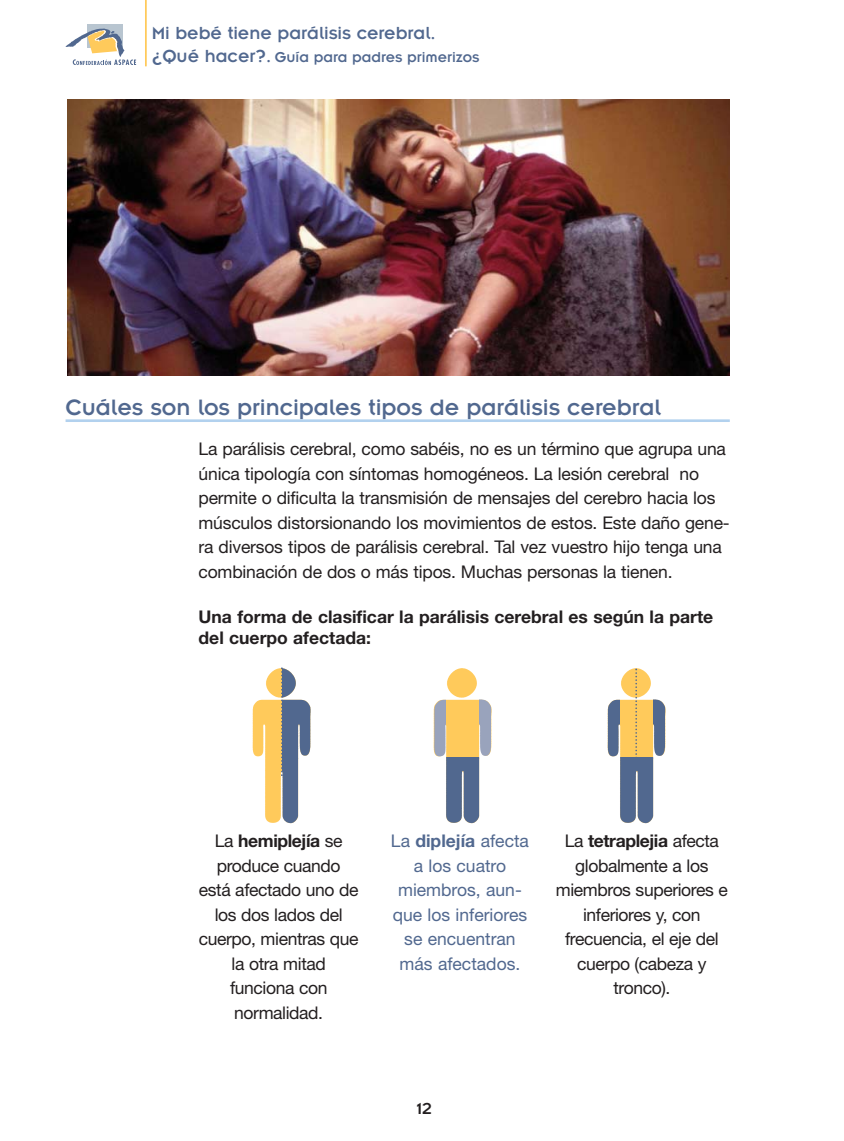
<style>
.page{position:relative;width:844px;height:1141px;background:#fff}
.page>*{position:absolute;margin:0;border:0;box-sizing:border-box;transform-origin:0 0}
.t1{font:24.5px "Insignia";color:#51688f}
.t2{font:19.25px "Insignia";color:#51688f}
.t3{font:17.5px/24.5px "Helvetica Neue";letter-spacing:-.01em;color:#231f20;text-align:center}
.t4{font:17.5px/24.5px "Helvetica Neue";color:#51688f;text-align:center}
.t5{font:700 17.5px/21px "Helvetica Neue";color:#231f20}
.t6{font:17.5px "Insignia";color:#231f20}
.t7{font:15.75px "Insignia";color:#51688f}
.s1{font-size:19.25px}
.s2{font-weight:700}
</style>
<div class="page">
<div style="left:87px;top:24px;width:35px;height:24px;background:#b8c5d0"></div>
<svg style="left:66px;top:29px;width:70px;height:36px"></svg>
<hr style="left:145px;top:0;width:2px;height:66px;background:#ffca5b">
<hr style="left:66px;top:419px;width:663px;height:3px;background:#b2d1ee">
<img style="left:252px;top:668px;width:29px;height:155px">
<img style="left:282px;top:668px;width:29px;height:156px">
<svg style="left:281px;top:667px;width:2px;height:109px"></svg>
<img style="left:445px;top:668px;width:34px;height:90px">
<img style="left:446px;top:758px;width:34px;height:66px">
<img style="left:433px;top:699px;width:12px;height:58px">
<img style="left:479px;top:699px;width:13px;height:60px">
<img style="left:619px;top:668px;width:34px;height:90px">
<img style="left:620px;top:758px;width:34px;height:66px">
<img style="left:607px;top:699px;width:12px;height:58px">
<img style="left:653px;top:699px;width:13px;height:60px">
<svg style="left:635px;top:669px;width:2px;height:100px"></svg>
<img style="left:67px;top:99px;width:662px;height:277px">
<p class="t2" style="left:152px;top:26px;width:285px">Mi bebé tiene parálisis cerebral.</p>
<p class="t7" style="left:152px;top:53px;width:329px"><span class="s1">¿Qué hacer?.</span> Guía para padres primerizos</p>
<h1 class="t1" style="left:66px;top:400px;width:596px">Cuáles son los principales tipos de parálisis cerebral</h1>
<p class="t3" style="left:198px;top:438px;width:532px;text-align:left">La parálisis cerebral, como sabéis, no es un término que agrupa una única tipología con síntomas homogéneos. La lesión cerebral no permite o dificulta la transmisión de mensajes del cerebro hacia los músculos distorsionando los movimientos de estos. Este daño gene&shy;ra diversos tipos de parálisis cerebral. Tal vez vuestro hijo tenga una combinación de dos o más tipos. Muchas personas la tienen.</p>
<p class="t5" style="left:198px;top:608px;width:516px">Una forma de clasificar la parálisis cerebral es según la parte del cuerpo afectada:</p>
<p class="t3" style="left:199px;top:830px;width:161px">La <span class="s2">hemiplejía</span> se produce cuando está afectado uno de los dos lados del cuerpo, mientras que la otra mitad funciona con normalidad.</p>
<p class="t4" style="left:391px;top:830px;width:139px">La <span class="s2">diplejía</span> afecta a los cuatro miembros, aun&shy;que los inferiores se encuentran más afectados.</p>
<p class="t3" style="left:555px;top:830px;width:173px">La <span class="s2">tetraplejia</span> afecta globalmente a los miembros superiores e inferiores y, con frecuencia, el eje del cuerpo (cabeza y tronco).</p>
<p class="t6" style="left:416px;top:1103px;width:17px">12</p>
</div>
